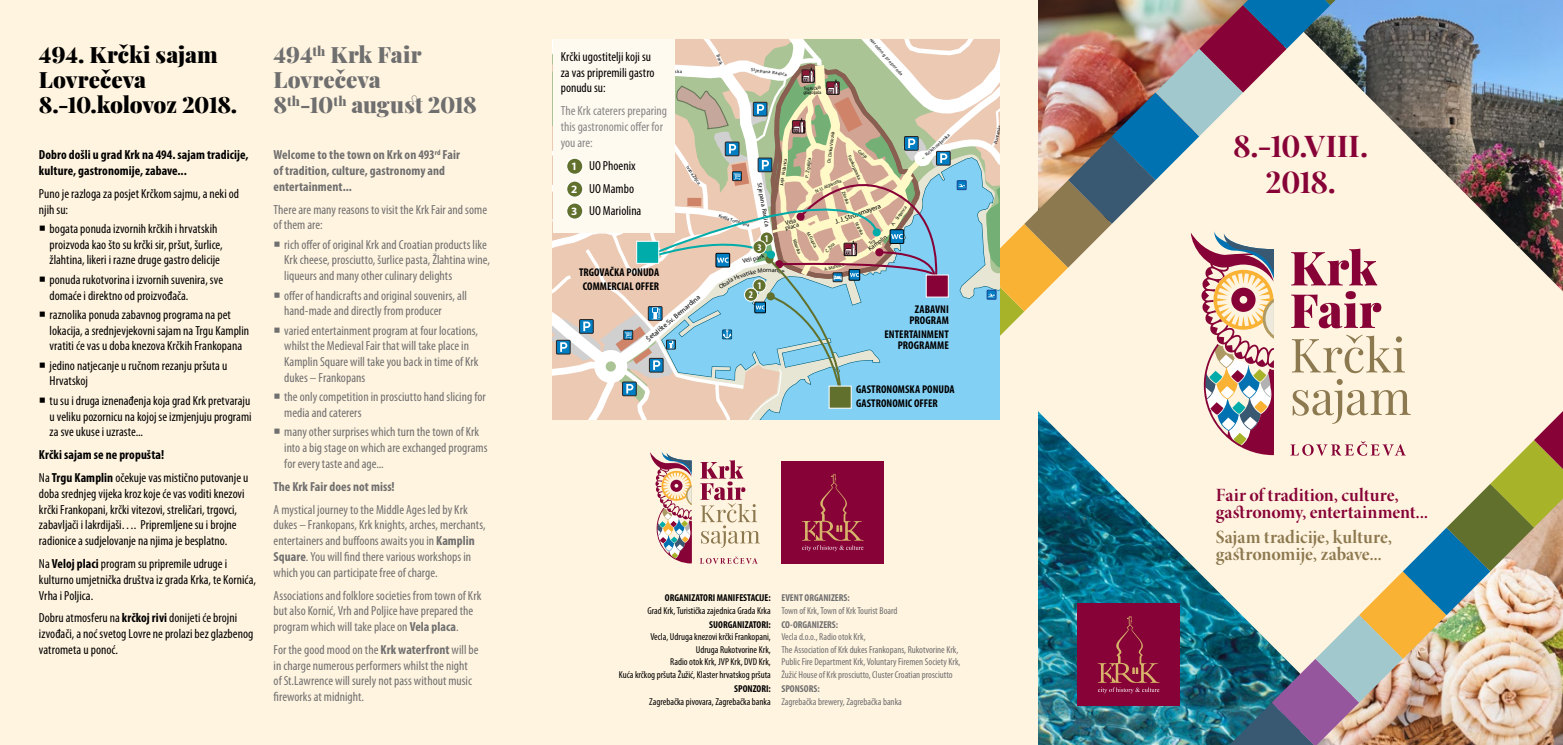
<style>
.page{position:relative;width:1563px;height:745px;background:#fff}
.page>*{position:absolute;margin:0;border:0;box-sizing:border-box;transform-origin:0 0}
.t1{font:700 30px/36px "Playfair Display";letter-spacing:-.02em;color:#870337;text-align:center}
.t2{font:900 22.5px/25px "Playfair Display";letter-spacing:-.01em;color:#000}
.t3{font:900 22.5px/25px "Playfair Display";letter-spacing:-.01em;color:#706f6f}
.t4{font:18.75px/16.9px "Minion Pro Bold Disp";letter-spacing:-.01em;color:#870337}
.t5{font:18.75px/16.9px "Minion Pro Bold Disp";letter-spacing:-.005em;color:#8d794f}
.t6{font:condensed 13.12px/15.8px "Myriad Pro";color:#706f6f}
.t7{font:condensed 13.12px/15.8px "Myriad Pro";color:#000}
.t8{font:700 condensed 13.12px/15.8px "Myriad Pro";letter-spacing:.005em;color:#000}
.t9{font:700 condensed 13.12px/15.8px "Myriad Pro";letter-spacing:.005em;color:#706f6f}
.t10{font:condensed 13.12px/15.8px "Myriad Pro";color:#878787}
.t11{font:700 condensed 11.25px/14.1px "Myriad Pro";letter-spacing:.005em;color:#000;text-align:center}
.t12{font:700 condensed 10.12px "Myriad Pro";color:#fff}
.t13{font:condensed 10px/12.5px "Myriad Pro";color:#706f6f}
.t14{font:condensed 10px/12.5px "Myriad Pro";color:#000;text-align:right}
.t15{font:700 condensed 10px "Myriad Pro";color:#000}
.t16{font:700 condensed 10px "Myriad Pro";color:#706f6f}
.t17{font:7.12px "Myriad Pro";color:#000}
.t18{font:6.38px "Myriad Pro";color:#000}
.t19{font:4.75px/4.4px "Myriad Pro";color:#000}
.s1{font-weight:400}
.s2{font-weight:700}
.s3{font-weight:700;font-stretch:normal;font-size:11.25px;color:#fff}
</style>
<div class="page">
<div style="left:0;top:0;width:1563px;height:744px;background:#fff4e0"></div>
<img style="left:553px;top:0;width:1010px;height:744px">
<h2 class="t2" style="left:39px;top:40px;width:200px">494. Krčki sajam<br>Lovrečeva<br>8.-10.kolovoz 2018.</h2>
<p class="t8" style="left:39px;top:147px;width:211px">Dobro došli u grad Krk na 494. sajam tradicije, kulture, gastronomije, zabave...</p>
<p class="t7" style="left:39px;top:186px;width:202px">Puno je razloga za posjet Krčkom sajmu, a neki od njih su:</p>
<p class="t7" style="left:50px;top:221px;width:175px">bogata ponuda izvornih krčkih i hrvatskih proizvoda kao što su krčki sir, pršut, šurlice, žlahtina, likeri i razne druge gastro delicije</p>
<p class="t7" style="left:50px;top:271px;width:175px">ponuda rukotvorina i izvornih suvenira, sve domaće i direktno od proizvođača.</p>
<p class="t7" style="left:50px;top:307px;width:201px">raznolika ponuda zabavnog programa na pet lokacija, a srednjevjekovni sajam na Trgu Kamplin vratiti će vas u doba knezova Krčkih Frankopana</p>
<p class="t7" style="left:50px;top:357px;width:179px">jedino natjecanje u ručnom rezanju pršuta u<br>Hrvatskoj</p>
<p class="t7" style="left:50px;top:392px;width:203px;text-align:justify">tu su i druga iznenađenja koja grad Krk pretvaraju u veliku pozornicu na kojoj se izmjenjuju programi za sve ukuse i uzraste...</p>
<p class="t8" style="left:39px;top:443px;width:211px;line-height:22.9px">Krčki sajam se ne propušta!<br><span class="s1">Na</span> Trgu Kamplin <span class="s1">očekuje vas mistično putovanje u</span></p>
<p class="t7" style="left:39px;top:485px;width:207px">doba srednjeg vijeka kroz koje će vas voditi knezovi krčki Frankopani, krčki vitezovi, streličari, trgovci, zabavljači i lakrdijaši…. Pripremljene su i brojne radionice a sudjelovanje na njima je besplatno.</p>
<p class="t7" style="left:39px;top:555px;width:218px">Na <span class="s2">Veloj placi</span> program su pripremile udruge i kulturno umjetnička društva iz grada Krka, te Kornića,<br>Vrha i Poljica.</p>
<p class="t7" style="left:39px;top:610px;width:216px">Dobru atmosferu na <span class="s2">krčkoj rivi</span> donijeti će brojni izvođači, a noć svetog Lovre ne prolazi bez glazbenog vatrometa u ponoć.</p>
<h2 class="t3" style="left:274px;top:40px;width:205px">494<sup>th</sup> Krk Fair<br>Lovrečeva<br>8<sup>th</sup>-10<sup>th</sup> august 2018</h2>
<p class="t9" style="left:274px;top:147px;width:188px">Welcome to the town on Krk on 493<sup>rd</sup> Fair of tradition, culture, gastronomy and entertainment...</p>
<p class="t6" style="left:274px;top:201px;width:215px">There are many reasons to visit the Krk Fair and some of them are:</p>
<p class="t6" style="left:284px;top:236px;width:207px">rich offer of original Krk and Croatian products like<br>Krk cheese, prosciutto, šurlice pasta, Žlahtina wine, liqueurs and many other culinary delights</p>
<p class="t6" style="left:284px;top:287px;width:184px">offer of handicrafts and original souvenirs, all hand-made and directly from producer</p>
<p class="t6" style="left:284px;top:322px;width:196px">varied entertainment program at four locations, whilst the Medieval Fair that will take place in Kamplin Square will take you back in time of Krk dukes – Frankopans</p>
<p class="t6" style="left:284px;top:389px;width:203px">the only competition in prosciutto hand slicing for media and caterers</p>
<p class="t6" style="left:284px;top:424px;width:205px">many other surprises which turn the town of Krk into a big stage on which are exchanged programs for every taste and age...</p>
<p class="t9" style="left:274px;top:478px;width:123px">The Krk Fair does not miss!</p>
<p class="t6" style="left:274px;top:501px;width:213px">A mystical journey to the Middle Ages led by Krk dukes – Frankopans, Krk knights, arches, merchants, entertainers and buffoons awaits you in <span class="s2">Kamplin Square</span>. You will find there various workshops in which you can participate free of charge.</p>
<p class="t6" style="left:274px;top:587px;width:209px">Associations and folklore societies from town of Krk but also Kornić, Vrh and Poljice have prepared the program which will take place on <span class="s2">Vela placa</span>.</p>
<p class="t6" style="left:274px;top:641px;width:206px">For the good mood on the <span class="s2">Krk waterfront</span> will be in charge numerous performers whilst the night of St.Lawrence will surely not pass without music fireworks at midnight.</p>
<p class="t7" style="left:561px;top:49px;width:95px">Krčki ugostitelji koji su za vas pripremili gastro ponudu su:</p>
<p class="t10" style="left:561px;top:103px;width:108px">The Krk caterers preparing this gastronomic offer for you are:</p>
<p class="t7" style="left:571px;top:154px;width:72px;line-height:22.9px"><span class="s3">1</span> UO Phoenix<br><span class="s3">2</span> UO Mambo<br><span class="s3">3</span> UO Mariolina</p>
<p class="t19" style="left:689px;top:164px;width:23px;rotate:56deg">Ivana Zajca</p>
<p class="t11" style="left:579px;top:265px;width:82px">TRGOVAČKA PONUDA<br>COMMERCIAL OFFER</p>
<p class="t17" style="left:645px;top:337px;width:69px;rotate:-40deg">Šetalište Sv. Bernardina</p>
<p class="t19" style="left:720px;top:54px;width:12px;rotate:71deg">Borik</p>
<p class="t19" style="left:751px;top:67px;width:38px;rotate:8deg">Stjepana Radića</p>
<p class="t19" style="left:803px;top:86px;width:19px;rotate:-2deg">Trg Krčkih glagoljaša</p>
<p class="t19" style="left:872px;top:37px;width:49px;rotate:49deg">Narodnog preporoda</p>
<p class="t18" style="left:763px;top:182px;width:45px;rotate:80deg">Stjepana Radića</p>
<p class="t19" style="left:719px;top:213px;width:34px;rotate:17deg">Kralja Tomislava</p>
<p class="t12" style="left:764px;top:233px;width:6px">1</p>
<p class="t12" style="left:757px;top:241px;width:6px">3</p>
<p class="t18" style="left:742px;top:257px;width:24px;rotate:-14deg">Veli park</p>
<p class="t12" style="left:757px;top:280px;width:6px">1</p>
<p class="t12" style="left:749px;top:289px;width:6px">2</p>
<p class="t18" style="left:768px;top:266px;width:5px">n</p>
<p class="t19" style="left:827px;top:163px;width:34px;rotate:-83deg">Dr. Dinka Vitezića</p>
<p class="t19" style="left:859px;top:149px;width:13px;rotate:38deg">Galija</p>
<p class="t19" style="left:851px;top:154px;width:28px;rotate:66deg">Frankopanska</p>
<p class="t19" style="left:805px;top:177px;width:21px;rotate:-83deg">P. Žgaljića</p>
<p class="t19" style="left:780px;top:186px;width:29px;rotate:-83deg">Jurja Križanića</p>
<p class="t19" style="left:815px;top:189px;width:29px;rotate:-23deg">N. U. Algarottia</p>
<p class="t17" style="left:834px;top:218px;width:49px;rotate:-20deg">J. J. Strossmayera</p>
<p class="t19" style="left:824px;top:267px;width:22px;rotate:-15deg">A. Mahnića</p>
<p class="t19" style="left:845px;top:190px;width:15px;rotate:69deg">Zrinska</p>
<p class="t19" style="left:890px;top:224px;width:25px;rotate:-55deg">A. Stepinca</p>
<p class="t18" style="left:784px;top:219px;width:12px;rotate:-14deg">Vela</p>
<p class="t19" style="left:858px;top:221px;width:16px;rotate:64deg">Istarska</p>
<p class="t18" style="left:784px;top:224px;width:15px;rotate:-14deg">placa</p>
<p class="t19" style="left:810px;top:231px;width:18px;rotate:61deg">M. Gupca</p>
<p class="t18" style="left:867px;top:247px;width:23px;rotate:-37deg">Kamplin</p>
<p class="t19" style="left:796px;top:238px;width:17px;rotate:70deg">Ribarska</p>
<p class="t19" style="left:824px;top:250px;width:13px;rotate:-47deg">Č. Žica</p>
<p class="t19" style="left:924px;top:153px;width:33px;rotate:-41deg">Krčkih iseljenika</p>
<p class="t19" style="left:993px;top:143px;width:21px;rotate:-77deg">Puntarska</p>
<p class="t11" style="left:909px;top:303px;width:41px;line-height:11.2px">ZABAVNI<br>PROGRAM</p>
<p class="t11" style="left:884px;top:328px;width:66px;line-height:11.2px;text-align:right">ENTERTAINMENT<br>PROGRAMME</p>
<p class="t11" style="left:856px;top:382px;width:100px;text-align:left">GASTRONOMSKA PONUDA<br>GASTRONOMIC OFFER</p>
<p class="t15" style="left:665px;top:591px;width:107px">ORGANIZATORI MANIFESTACIJE:</p>
<p class="t14" style="left:647px;top:603px;width:125px">Grad Krk, Turistička zajednica Grada Krka</p>
<p class="t15" style="left:709px;top:618px;width:63px">SUORGANIZATORI:</p>
<p class="t14" style="left:619px;top:630px;width:153px">Vecla, Udruga knezovi krčki Frankopani,<br>Udruga Rukotvorine Krk,<br>Radio otok Krk, JVP Krk, DVD Krk,<br>Kuća krčkog pršuta Žužić, Klaster hrvatskog pršuta</p>
<p class="t15" style="left:734px;top:682px;width:38px">SPONZORI:</p>
<p class="t14" style="left:649px;top:694px;width:123px">Zagrebačka pivovara, Zagrebačka banka</p>
<p class="t16" style="left:781px;top:591px;width:70px">EVENT ORGANIZERS:</p>
<p class="t13" style="left:781px;top:603px;width:117px">Town of Krk, Town of Krk Tourist Board</p>
<p class="t16" style="left:781px;top:618px;width:58px">CO-ORGANIZERS:</p>
<p class="t13" style="left:781px;top:630px;width:181px">Vecla d.o.o., Radio otok Krk,<br>The Association of Krk dukes Frankopans, Rukotvorine Krk, Public Fire Department Krk, Voluntary Firemen Society Krk, Žužić House of Krk prosciutto, Cluster Croatian prosciutto</p>
<p class="t16" style="left:781px;top:682px;width:40px">SPONSORS:</p>
<p class="t13" style="left:781px;top:694px;width:122px">Zagrebačka brewery, Zagrebačka banka</p>
<h1 class="t1" style="left:1233px;top:125px;width:136px">8.-10.VIII.<br>2018.</h1>
<h3 class="t4" style="left:1216px;top:486px;width:214px">Fair of tradition, culture, gastronomy, entertainment...</h3>
<h3 class="t5" style="left:1216px;top:528px;width:178px">Sajam tradicije, kulture, gastronomije, zabave...</h3>
</div>
